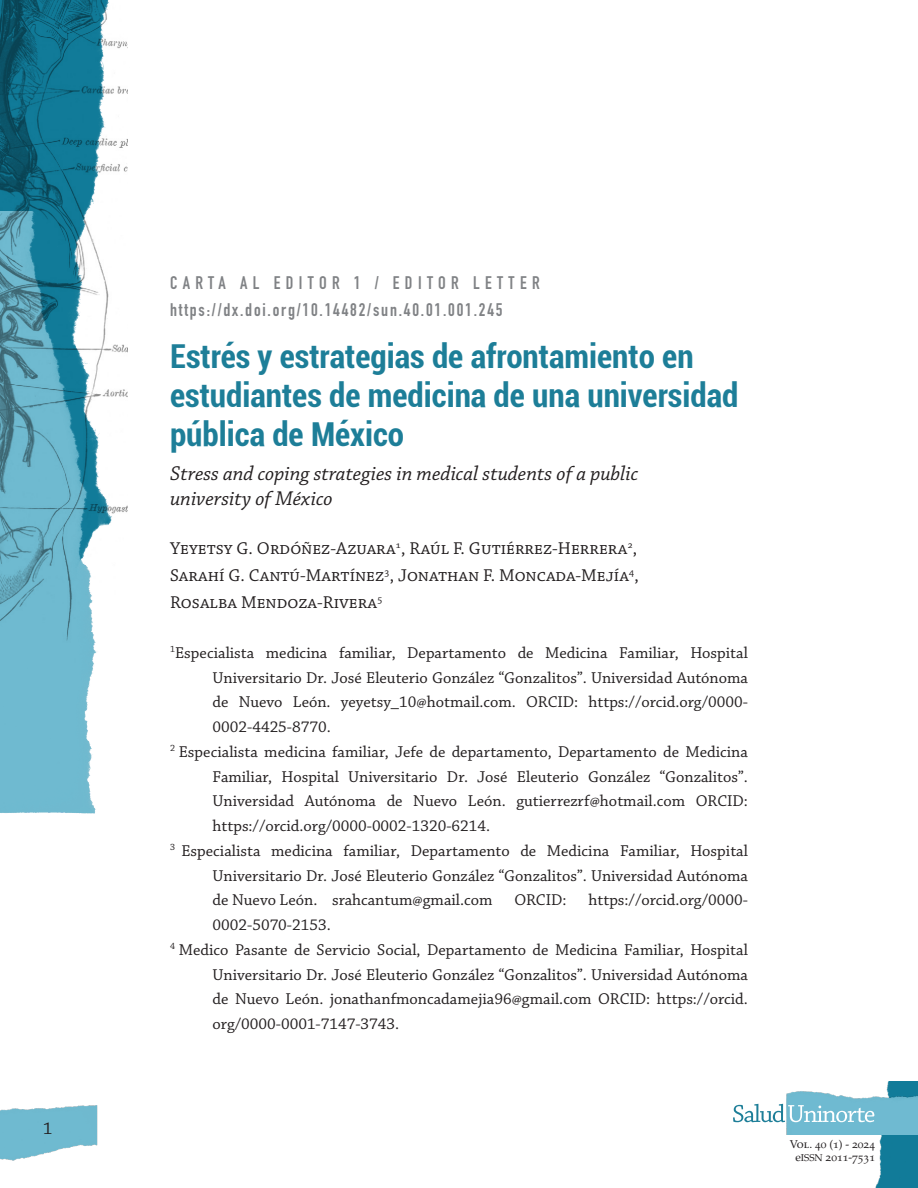
<style>
.page{position:relative;width:918px;height:1188px;background:#fff}
.page>*{position:absolute;margin:0;border:0;box-sizing:border-box;transform-origin:0 0}
.Titulo_Español{font:700 condensed 33px/39px "Roboto";color:#1d7e98}
.Titulo_Ingles{font:italic 21px/25.5px "Chaparral Pro";color:#231f20}
.Autores{font:18px/27px "Chaparral Pro";color:#231f20;text-align:justify}
.Doi{font:18px "DIN Engschrift Std";letter-spacing:.1em;color:#808285}
.Clase_de_articulo{font:18px "DIN Engschrift Std";letter-spacing:.3em;color:#808285}
.Datos_autores{font:16.5px/24.8px "Chaparral Pro";color:#231f20;text-align:justify}
.t1{font:11.4px/13.5px "Palatino LT Std";color:#231f20;text-align:center}
.s1{font-size:9.9px}
</style>
<div class="page">
<img style="left:0;top:673px;width:96px;height:141px">
<img style="left:0;top:0;width:127px;height:673px">
<img style="left:0;top:1105px;width:98px;height:56px">
<img style="left:850px;top:1082px;width:68px;height:106px">
<img style="left:787px;top:1090px;width:131px;height:44px">
<img style="left:0;top:1105px;width:1px;height:29px">
<svg style="left:733px;top:1104px;width:141px;height:18px"></svg>
<p class="Autores" style="left:43px;top:1115px;width:11px">1</p>
<p class="Clase_de_articulo" style="left:170px;top:272px;width:371px">CARTA AL EDITOR 1 / EDITOR LETTER</p>
<p class="Doi" style="left:170px;top:299px;width:334px">https://dx.doi.org/10.14482/sun.40.01.001.245</p>
<p class="Titulo_Español" style="left:170px;top:335px;width:570px">Estrés y estrategias de afrontamiento en estudiantes de medicina de una universidad pública de México</p>
<p class="Titulo_Ingles" style="left:170px;top:461px;width:470px">Stress and coping strategies in medical students of a public university of México</p>
<p class="Autores" style="left:170px;top:535px;width:470px">Yeyetsy G. Ordóñez-Azuara<sup>1</sup>, Raúl F. Gutiérrez-Herrera<sup>2</sup>, Sarahí G. Cantú-Martínez<sup>3</sup>, Jonathan F. Moncada-Mejía<sup>4</sup>, Rosalba Mendoza-Rivera<sup>5</sup></p>
<p class="Datos_autores" style="left:213px;top:641px;width:537px;text-indent:-43px"><sup>1</sup>Especialista medicina familiar, Departamento de Medicina Familiar, Hospital Universitario Dr. José Eleuterio González “Gonzalitos”. Universidad Autónoma de Nuevo León. yeyetsy_10@hotmail.com. ORCID: https://orcid.org/0000- 0002-4425-8770.</p>
<p class="Datos_autores" style="left:213px;top:740px;width:537px;text-indent:-43px"><sup>2</sup> Especialista medicina familiar, Jefe de departamento, Departamento de Medicina Familiar, Hospital Universitario Dr. José Eleuterio González “Gonzalitos”.<br>Universidad Autónoma de Nuevo León. gutierrezrf@hotmail.com ORCID: https://orcid.org/0000-0002-1320-6214.</p>
<p class="Datos_autores" style="left:213px;top:839px;width:537px;text-indent:-43px"><sup>3</sup> Especialista medicina familiar, Departamento de Medicina Familiar, Hospital Universitario Dr. José Eleuterio González “Gonzalitos”. Universidad Autónoma de Nuevo León. srahcantum@gmail.com</p>
<p class="Datos_autores" style="left:514px;top:889px;width:54px">ORCID:</p>
<p class="Datos_autores" style="left:588px;top:889px;width:161px">https://orcid.org/0000-</p>
<p class="Datos_autores" style="left:213px;top:913px;width:120px">0002-5070-2153.</p>
<p class="Datos_autores" style="left:213px;top:938px;width:537px;text-indent:-43px"><sup>4</sup> Medico Pasante de Servicio Social, Departamento de Medicina Familiar, Hospital Universitario Dr. José Eleuterio González “Gonzalitos”. Universidad Autónoma de Nuevo León. jonathanfmoncadamejia96@gmail.com ORCID: https://orcid. org/0000-0001-7147-3743.</p>
<p class="t1" style="left:790px;top:1137px;width:87px">Vol. 40 (1) - 2024 e<span class="s1">ISSN</span> 2011-7531</p>
</div>
